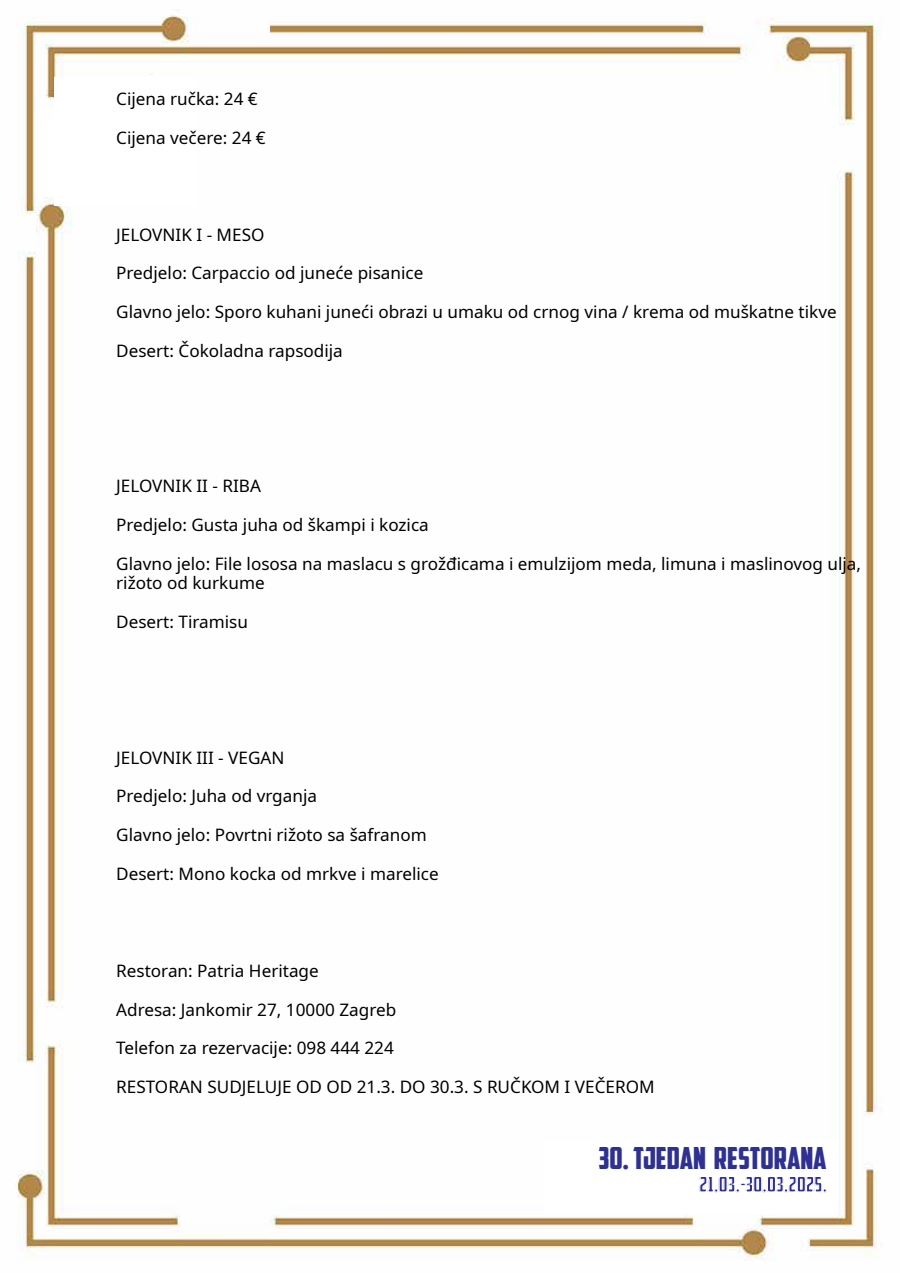
<style>
.page{position:relative;width:900px;height:1273px;background:#fff}
.page>*{position:absolute;margin:0;border:0;box-sizing:border-box;transform-origin:0 0}
.t1{font:30.6px "American Captain";color:#2e3191}
.t2{font:21.3px "American Captain";color:#2e3191}
.t3{font:17.1px/19.4px "Noto Sans";color:#000}
</style>
<div class="page">
<img style="left:17px;top:15px;width:865px;height:1246px">
<div style="left:544px;top:1141px;width:293px;height:71px;background:#fff"></div>
<div style="left:54px;top:78px;width:143px;height:128px;background:#fff"></div>
<div style="left:44px;top:121px;width:20px;height:74px;background:#fff"></div>
<p class="t3" style="left:116px;top:89px;width:143px">Cijena ručka: 24 €</p>
<p class="t3" style="left:116px;top:127px;width:151px">Cijena večere: 24 €</p>
<p class="t3" style="left:116px;top:224px;width:150px">JELOVNIK I - MESO</p>
<p class="t3" style="left:116px;top:263px;width:309px">Predjelo: Carpaccio od juneće pisanice</p>
<p class="t3" style="left:116px;top:302px;width:722px">Glavno jelo: Sporo kuhani juneći obrazi u umaku od crnog vina / krema od muškatne tikve</p>
<p class="t3" style="left:116px;top:340px;width:228px">Desert: Čokoladna rapsodija</p>
<p class="t3" style="left:116px;top:476px;width:146px">JELOVNIK II - RIBA</p>
<p class="t3" style="left:116px;top:514px;width:314px">Predjelo: Gusta juha od škampi i kozica</p>
<p class="t3" style="left:116px;top:553px;width:746px">Glavno jelo: File lososa na maslacu s grožđicama i emulzijom meda, limuna i maslinovog ulja, rižoto od kurkume</p>
<p class="t3" style="left:116px;top:611px;width:133px">Desert: Tiramisu</p>
<p class="t3" style="left:116px;top:747px;width:170px">JELOVNIK III - VEGAN</p>
<p class="t3" style="left:116px;top:786px;width:202px">Predjelo: Juha od vrganja</p>
<p class="t3" style="left:116px;top:824px;width:312px">Glavno jelo: Povrtni rižoto sa šafranom</p>
<p class="t3" style="left:116px;top:863px;width:324px">Desert: Mono kocka od mrkve i marelice</p>
<p class="t3" style="left:116px;top:960px;width:204px">Restoran: Patria Heritage</p>
<p class="t3" style="left:116px;top:998px;width:282px">Adresa: Jankomir 27, 10000 Zagreb</p>
<p class="t3" style="left:116px;top:1037px;width:279px">Telefon za rezervacije: 098 444 224</p>
<p class="t3" style="left:116px;top:1076px;width:540px">RESTORAN SUDJELUJE OD OD 21.3. DO 30.3. S RUČKOM I VEČEROM</p>
<h1 class="t1" style="left:598px;top:1139px;width:230px">30. TJEDAN RESTORANA</h1>
<p class="t2" style="left:699px;top:1170px;width:129px">21.03.-30.03.2025.</p>
</div>
